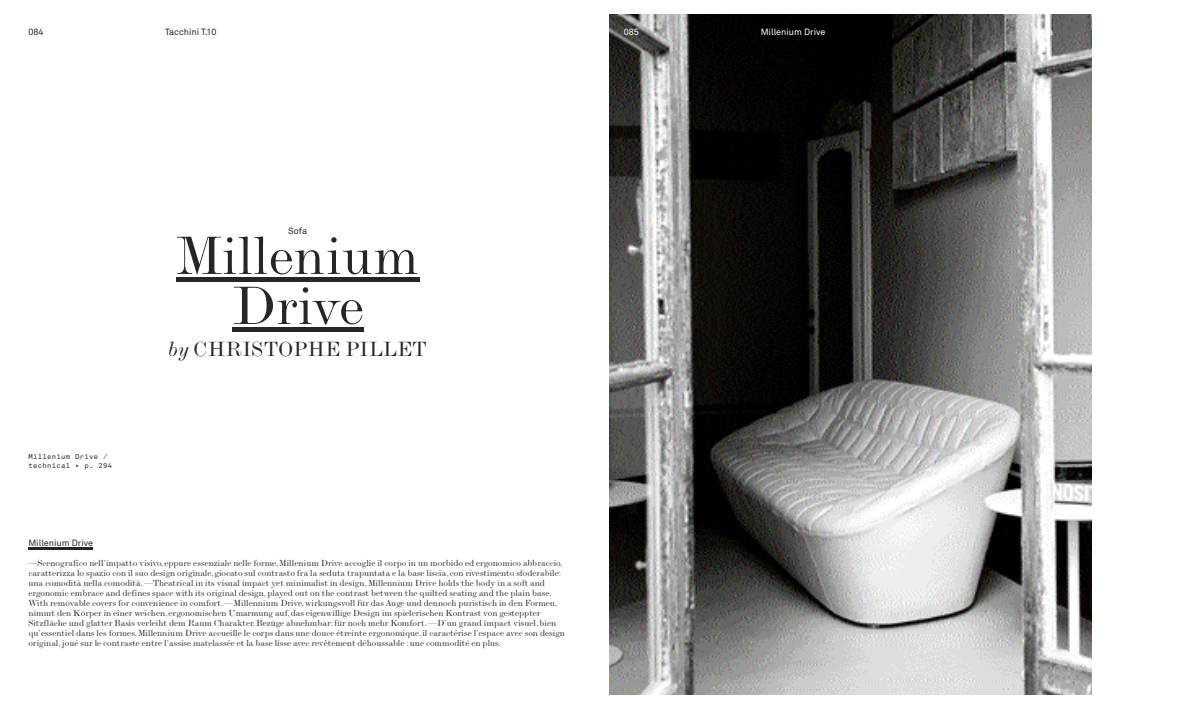
<style>
.page{position:relative;width:1191px;height:709px;background:#fff}
.page>*{position:absolute;margin:0;border:0;box-sizing:border-box;transform-origin:0 0}
.t1{font:expanded 55px/50px "Modern";color:#272627;text-align:center}
.t2{font:expanded 21px "Modern";color:#272627}
.t3{font:expanded 9px/10px "Modern";color:#272627}
.t4{font:9px "Akkurat";color:#272627}
.t5{font:9px "Akkurat";color:#fff}
.t6{font:7px/9px "Akkurat Mono";letter-spacing:.05em;color:#272627}
.s1{font-style:italic}
</style>
<div class="page">
<img style="left:609px;top:14px;width:482px;height:680px">
<hr style="left:28px;top:548px;width:65px;height:2px;background:#272627">
<hr style="left:176px;top:278px;width:243px;height:4px;background:#272627">
<hr style="left:232px;top:328px;width:132px;height:4px;background:#272627">
<p class="t4" style="left:28px;top:29px;width:17px">084</p>
<p class="t4" style="left:165px;top:29px;width:53px">Tacchini T.10</p>
<p class="t5" style="left:624px;top:29px;width:17px">085</p>
<p class="t5" style="left:760px;top:29px;width:66px">Millenium Drive</p>
<p class="t6" style="left:28px;top:453px;width:85px">Millenium Drive / technical ∑ p. 294</p>
<p class="t4" style="left:288px;top:227px;width:20px">Sofa</p>
<h1 class="t1" style="left:176px;top:237px;width:245px">Millenium<br>Drive</h1>
<h2 class="t2" style="left:169px;top:342px;width:259px"><span class="s1">by</span> CHRISTOPHE PILLET</h2>
<p class="t4" style="left:28px;top:539px;width:66px">Millenium Drive</p>
<p class="t3" style="left:28px;top:559px;width:538px">—Scenografico nell’impatto visivo,eppure essenziale nelle forme,Millenium Drive accoglie il corpo in un morbido ed ergonomico abbraccio, caratterizza lo spazio con il suo design originale,giocato sul contrasto fra la seduta trapuntata e la base liscia,con rivestimento sfoderabile: una comodità nella comodità.—Theatrical in its visual impact yet minimalist in design,Millennium Drive holds the body in a soft and ergonomic embrace and defines space with its original design,played out on the contrast between the quilted seating and the plain base.<br>With removable covers for convenience in comfort.—Millennium Drive,wirkungsvoll für dasAuge und dennoch puristisch in den Formen, nimmt den Körper in einer weichen,ergonomischen Umarmung auf,das eigenwillige Design im spielerischen Kontrast von gesteppter Sitzfläche und glatter Basis verleiht dem Raum Charakter.Bezüge abnehmbar:für noch mehr Komfort.—D’un grand impact visuel,bien qu’essentiel dans les formes,Millennium Drive accueille le corps dans une douce étreinte ergonomique,il caractérise l’espace avec son design original,joué sur le contraste entre l’assise matelassée et la base lisse avec revêtement déhoussable :une commodité en plus.</p>
</div>
